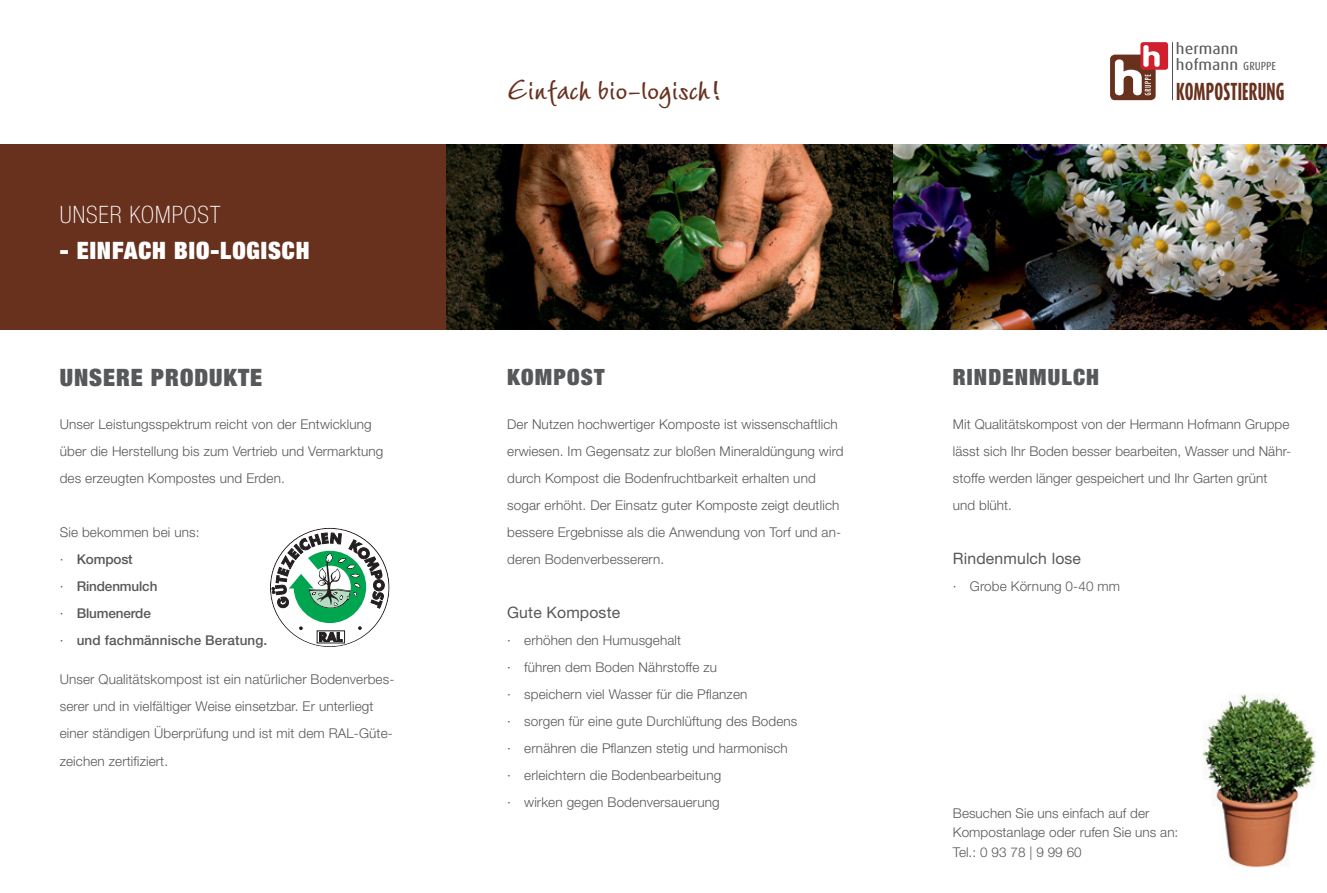
<style>
.page{position:relative;width:1327px;height:893px;background:#fff}
.page>*{position:absolute;margin:0;border:0;box-sizing:border-box;transform-origin:0 0}
.t1{font:700 27px "Wiesbaden Swing Com";color:#68311e}
.t2{font:900 condensed 24px "Helvetica Neue LT Pro";letter-spacing:.04em;color:#fff}
.t3{font:900 condensed 24px "Helvetica Neue LT Pro";letter-spacing:.04em;color:#57585a}
.t4{font:100 condensed 24px "Helvetica Neue LT Pro";letter-spacing:.04em;color:#fff}
.t5{font:900 condensed 22.5px "Helvetica Neue LT Pro";letter-spacing:.05em;color:#57585a}
.t6{font:800 20.4px "Dax Compact";letter-spacing:.01em;color:#68311e;scale:.82 1}
.t7{font:15.75px "Helvetica Neue LT Pro";letter-spacing:.01em;color:#57585a}
.t8{font:15.3px/15.6px "Dax Condensed";color:#57585a;scale:1.25 1}
.t9{font:300 13.5px/27px "Helvetica Neue LT Pro";letter-spacing:.01em;color:#57585a}
.t10{font:500 13.5px/27px "Helvetica Neue LT Pro";letter-spacing:-.01em;color:#57585a}
.s1{font-size:11.7px}
.s2{font-weight:300}
</style>
<div class="page">
<img style="left:1202px;top:694px;width:114px;height:174px">
<div style="left:0;top:145px;width:1327px;height:185px;background:#68311e"></div>
<svg style="left:270px;top:528px;width:119px;height:119px"></svg>
<svg style="left:272px;top:533px;width:113px;height:109px"></svg>
<img style="left:446px;top:145px;width:881px;height:185px">
<hr style="left:1172px;top:42px;width:1px;height:58px;background:#231f20">
<div style="left:1110px;top:55px;width:45px;height:45px;background:#68311e;border-radius:5px"></div>
<div style="left:1140px;top:42px;width:28px;height:28px;background:#d0202e;border-radius:3px"></div>
<svg style="left:1115px;top:42px;width:46px;height:53px"></svg>
<p class="t4" style="left:60px;top:202px;width:162px">UNSER KOMPOST</p>
<p class="t2" style="left:60px;top:235px;width:251px">- EINFACH BIO-LOGISCH</p>
<p class="t1" style="left:507px;top:74px;width:216px">Einfach bio-logisch!</p>
<p class="t3" style="left:60px;top:362px;width:204px">UNSERE PRODUKTE</p>
<p class="t5" style="left:953px;top:363px;width:148px">RINDENMULCH</p>
<p class="t5" style="left:507px;top:363px;width:99px">KOMPOST</p>
<p class="t8" style="left:1176px;top:41px;width:81px">hermann hofmann <span class="s1">GRUPPE</span></p>
<p class="t6" style="left:1176px;top:78px;width:133px">KOMPOSTIERUNG</p>
<p class="t9" style="left:60px;top:410px;width:325px">Unser Leistungsspektrum reicht von der Entwicklung über die Herstellung bis zum Vertrieb und Vermarktung des erzeugten Kompostes und Erden.</p>
<p class="t10" style="left:60px;top:518px;width:209px"><span class="s2">Sie bekommen bei uns:<br>·</span> Kompost<br><span class="s2">·</span> Rindenmulch<br><span class="s2">·</span> Blumenerde<br><span class="s2">·</span> und fachmännische Beratung.</p>
<p class="t9" style="left:60px;top:666px;width:336px">Unser Qualitätskompost ist ein natürlicher Bodenverbes&shy;serer und in vielfältiger Weise einsetzbar. Er unterliegt einer ständigen Überprüfung und ist mit dem RAL-Güte&shy;zeichen zertifiziert.</p>
<p class="t9" style="left:507px;top:410px;width:338px">Der Nutzen hochwertiger Komposte ist wissenschaftlich erwiesen. Im Gegensatz zur bloßen Mineraldüngung wird durch Kompost die Bodenfruchtbarkeit erhalten und sogar erhöht. Der Einsatz guter Komposte zeigt deutlich bessere Ergebnisse als die Anwendung von Torf und an&shy;deren Bodenverbesserern.</p>
<p class="t7" style="left:507px;top:603px;width:115px">Gute Komposte</p>
<p class="t9" style="left:507px;top:626px;width:176px">· erhöhen den Humusgehalt</p>
<p class="t9" style="left:507px;top:653px;width:211px">· führen dem Boden Nährstoffe zu</p>
<p class="t9" style="left:507px;top:680px;width:242px">· speichern viel Wasser für die Pflanzen</p>
<p class="t9" style="left:507px;top:707px;width:292px">· sorgen für eine gute Durchlüftung des Bodens</p>
<p class="t9" style="left:507px;top:734px;width:282px">· ernähren die Pflanzen stetig und harmonisch</p>
<p class="t9" style="left:507px;top:761px;width:216px">· erleichtern die Bodenbearbeitung</p>
<p class="t9" style="left:507px;top:788px;width:214px">· wirken gegen Bodenversauerung</p>
<p class="t9" style="left:953px;top:410px;width:340px">Mit Qualitätskompost von der Hermann Hofmann Gruppe lässt sich Ihr Boden besser bearbeiten, Wasser und Nähr&shy;stoffe werden länger gespeichert und Ihr Garten grünt und blüht.</p>
<p class="t7" style="left:953px;top:549px;width:130px">Rindenmulch lose</p>
<p class="t9" style="left:953px;top:572px;width:169px">· Grobe Körnung 0-40 mm</p>
<p class="t9" style="left:953px;top:803px;width:227px;line-height:19.5px">Besuchen Sie uns einfach auf der<br>Kompostanlage oder rufen Sie uns an:<br>Tel.: 0 93 78 | 9 99 60</p>
</div>
